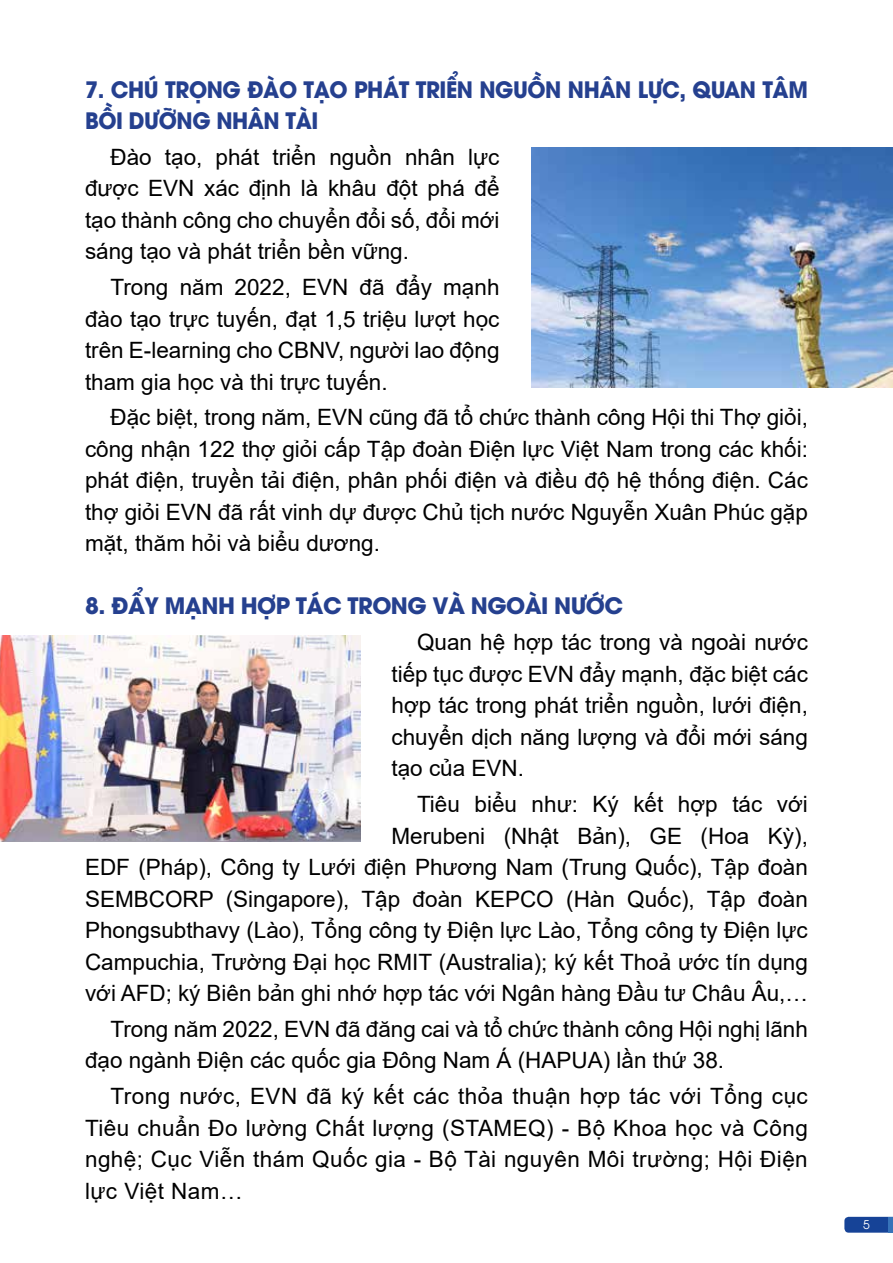
<style>
.page{position:relative;width:893px;height:1263px;background:#fff}
.page>*{position:absolute;margin:0;border:0;box-sizing:border-box;transform-origin:0 0}
.t1{font:22.5px/31.5px "Arial";color:#000;text-align:justify}
.t2{font:700 22.5px/31.5px "UTM Avo";letter-spacing:-.02em;color:#25408f;scale:.95 1}
.t3{font:700 22.5px "UTM Avo";letter-spacing:-.02em;color:#25408f}
.t4{font:12px "UTM Avo";color:#fff}
</style>
<div class="page">
<svg style="left:844px;top:1217px;width:45px;height:16px"></svg>
<hr style="left:889px;top:1217px;width:4px;height:16px;background:#3773b9">
<img style="left:532px;top:147px;width:361px;height:241px">
<img style="left:0;top:635px;width:360px;height:206px">
<p class="t2" style="left:85px;top:71px;width:762px">7. CH Ú TRỌNG ĐÀO TẠO PHÁT TRIỂN NGUỒN NHÂN LỰC, QUAN TÂM<br>BỒI DƯỠNG NHÂN TÀI</p>
<p class="t1" style="left:85px;top:141px;width:416px;text-indent:26px">Đào tạo, phát triển nguồn nhân lực được EVN xác định là khâu đột phá để tạo thành công cho chuyển đổi số, đổi mới sáng tạo và phát triển bền vững.</p>
<p class="t1" style="left:85px;top:271px;width:416px;text-indent:26px">Trong năm 2022, EVN đã đẩy mạnh đào tạo trực tuyến, đạt 1,5 triệu lượt học trên E-learning cho CBNV, người lao động tham gia học và thi trực tuyến.</p>
<p class="t1" style="left:85px;top:402px;width:724px;text-indent:26px">Đặc biệt, trong năm, EVN cũng đã tổ chức thành công Hội thi Thợ giỏi, công nhận 122 thợ giỏi cấp Tập đoàn Điện lực Việt Nam trong các khối: phát điện, truyền tải điện, phân phối điện và điều độ hệ thống điện. Các thợ giỏi EVN đã rất vinh dự được Chủ tịch nước Nguyễn Xuân Phúc gặp mặt, thăm hỏi và biểu dương.</p>
<p class="t3" style="left:85px;top:587px;width:540px">8. ĐẨY MẠNH HỢP TÁC TRONG VÀ NGOÀI NƯỚC</p>
<p class="t1" style="left:391px;top:626px;width:418px;text-indent:26px">Quan hệ hợp tác trong và ngoài nước tiếp tục được EVN đẩy mạnh, đặc biệt các hợp tác trong phát triển nguồn, lưới điện, chuyển dịch năng lượng và đổi mới sáng tạo của EVN.</p>
<p class="t1" style="left:85px;top:788px;width:724px;text-align:right">Tiêu biểu như: Ký kết hợp tác với<br>Merubeni (Nhật Bản), GE (Hoa Kỳ),<br>EDF (Pháp), Công ty Lưới điện Phương Nam (Trung Quốc), Tập đoàn SEMBCORP (Singapore), Tập đoàn KEPCO (Hàn Quốc), Tập đoàn Phongsubthavy (Lào), Tổng công ty Điện lực Lào, Tổng công ty Điện lực Campuchia, Trường Đại học RMIT (Australia); ký kết Thoả ước tín dụng với AFD; ký Biên bản ghi nhớ hợp tác với Ngân hàng Đầu tư Châu Âu,…</p>
<p class="t1" style="left:85px;top:1013px;width:724px;text-indent:26px">Trong năm 2022, EVN đã đăng cai và tổ chức thành công Hội nghị lãnh đạo ngành Điện các quốc gia Đông Nam Á (HAPUA) lần thứ 38.</p>
<p class="t1" style="left:85px;top:1080px;width:724px;text-indent:26px">Trong nước, EVN đã ký kết các thỏa thuận hợp tác với Tổng cục Tiêu chuẩn Đo lường Chất lượng (STAMEQ) - Bộ Khoa học và Công nghệ; Cục Viễn thám Quốc gia - Bộ Tài nguyên Môi trường; Hội Điện lực Việt Nam…</p>
<p class="t4" style="left:863px;top:1215px;width:8px">5</p>
</div>
